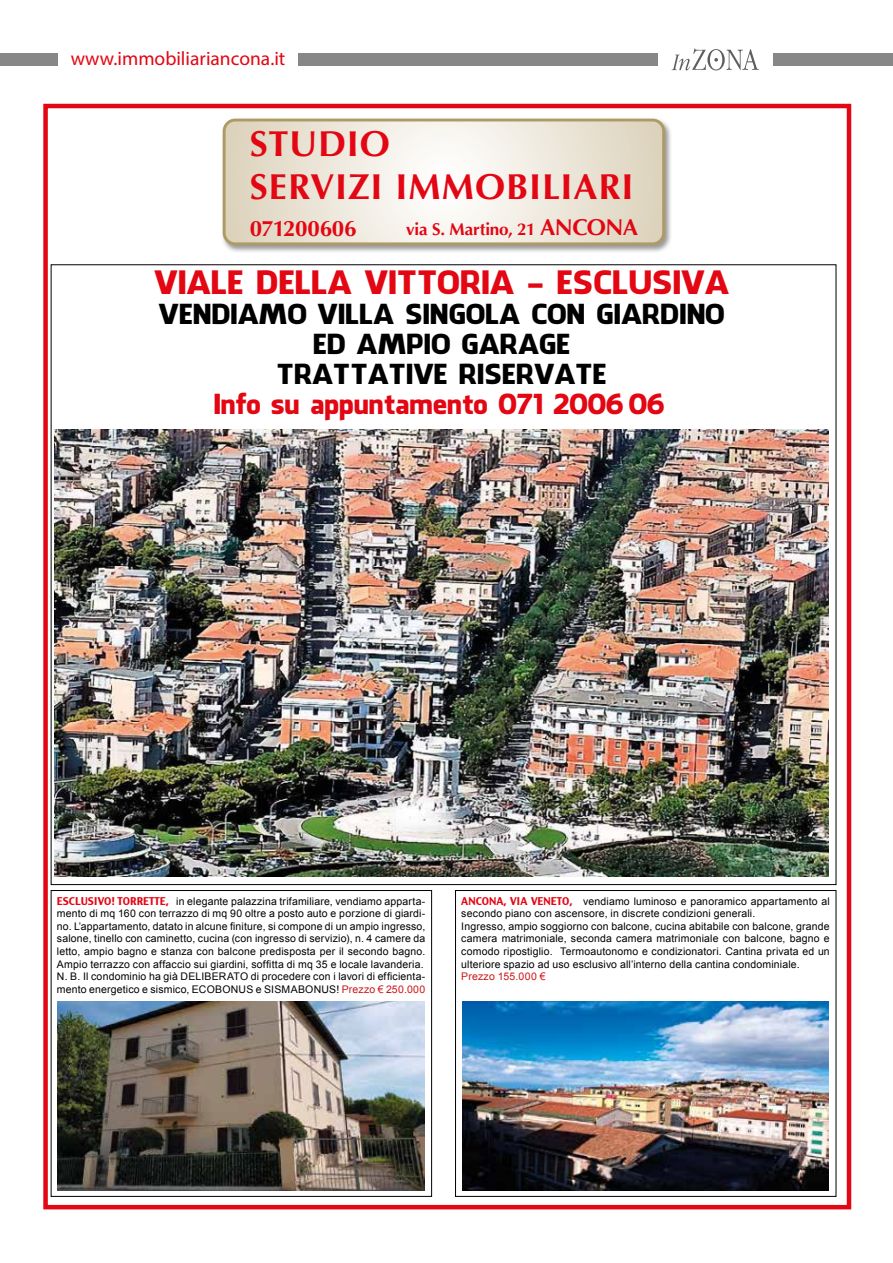
<style>
.page{position:relative;width:893px;height:1263px;background:#fff}
.page>*{position:absolute;margin:0;border:0;box-sizing:border-box;transform-origin:0 0}
.t1{font:700 36.15px/43.3px "Optima";letter-spacing:.025em;color:#e30613}
.t2{font:31.5px "Facebook Letter Faces";letter-spacing:.015em;color:#e30613}
.t3{font:27px/30px "Facebook Letter Faces";letter-spacing:.015em;color:#000;text-align:center}
.t4{font:27px "Facebook Letter Faces";color:#e30613}
.t5{font:700 22.35px "Optima";letter-spacing:-.02em;color:#e30613}
.t6{font:19.5px "Myriad Pro";color:#e30613}
.t7{font:700 17.1px "Optima";letter-spacing:-.01em;color:#e30613}
.t8{font:10.5px/12.6px "Arial";letter-spacing:.015em;color:#000}
.t9{font:10.5px "Arial";letter-spacing:.015em;color:#cd1719}
.s1{font-size:22.95px}
.s2{font-family:"Charcoal CY";color:#e30613}
.s3{color:#cd1719}
</style>
<div class="page">
<div style="left:0;top:53px;width:657px;height:13px;background:#878787"></div>
<div style="left:773px;top:53px;width:120px;height:13px;background:#878787"></div>
<svg style="left:672px;top:48px;width:87px;height:22px"></svg>
<div style="left:58px;top:49px;width:240px;height:21px;background:#fff"></div>
<div style="left:43px;top:104px;width:808px;height:1105px;border:4px solid #e30613"></div>
<img style="left:222px;top:118px;width:449px;height:134px">
<svg style="left:224px;top:120px;width:440px;height:124px"></svg>
<div style="left:223px;top:119px;width:442px;height:126px;border:3px solid #ae9a64;border-radius:11px"></div>
<div style="left:51px;top:890px;width:381px;height:307px;border:1px solid #000"></div>
<div style="left:455px;top:890px;width:381px;height:307px;border:1px solid #000"></div>
<img style="left:55px;top:429px;width:773px;height:447px">
<img style="left:58px;top:1001px;width:366px;height:189px">
<img style="left:462px;top:1001px;width:367px;height:189px">
<h3 class="t6" style="left:71px;top:46px;width:216px">www.immobiliariancona.it</h3>
<h1 class="t1" style="left:250px;top:123px;width:385px">STUDIO<br>SERVIZI IMMOBILIARI</h1>
<h3 class="t5" style="left:250px;top:215px;width:108px">071200606</h3>
<h3 class="t7" style="left:406px;top:220px;width:233px">via S. Martino, 21 <span class="s1">ANCONA</span></h3>
<h2 class="t2" style="left:155px;top:263px;width:576px">VIALE DELLA VITTORIA - ESCLUSIVA</h2>
<h3 class="t3" style="left:159px;top:300px;width:567px">VENDIAMO VILLA SINGOLA CON GIARDINO<br>ED AMPIO GARAGE<br>TRATTATIVE RISERVATE</h3>
<h3 class="t4" style="left:214px;top:388px;width:458px">Info su appuntamento 071 200606</h3>
<p class="t8" style="left:57px;top:895px;width:370px"><span class="s2">ESCLUSIVO! TORRETTE,</span> in elegante palazzina trifamiliare, vendiamo apparta&shy;mento di mq 160 con terrazzo di mq 90 oltre a posto auto e porzione di giardi&shy;no. L’appartamento, datato in alcune finiture, si compone di un ampio ingresso, salone, tinello con caminetto, cucina (con ingresso di servizio), n. 4 camere da letto, ampio bagno e stanza con balcone predisposta per il secondo bagno.<br>Ampio terrazzo con affaccio sui giardini, soffitta di mq 35 e locale lavanderia.<br>N. B. Il condominio ha già DELIBERATO di procedere con i lavori di efficienta&shy;mento energetico e sismico, ECOBONUS e SISMABONUS! <span class="s3">Prezzo € 250.000</span></p>
<p class="t8" style="left:461px;top:895px;width:370px"><span class="s2">ANCONA, VIA VENETO,</span> vendiamo luminoso e panoramico appartamento al secondo piano con ascensore, in discrete condizioni generali.<br>Ingresso, ampio soggiorno con balcone, cucina abitabile con balcone, grande camera matrimoniale, seconda camera matrimoniale con balcone, bagno e comodo ripostiglio. Termoautonomo e condizionatori. Cantina privata ed un ulteriore spazio ad uso esclusivo all’interno della cantina condominiale.</p>
<p class="t9" style="left:461px;top:970px;width:86px">Prezzo 155.000 €</p>
</div>
